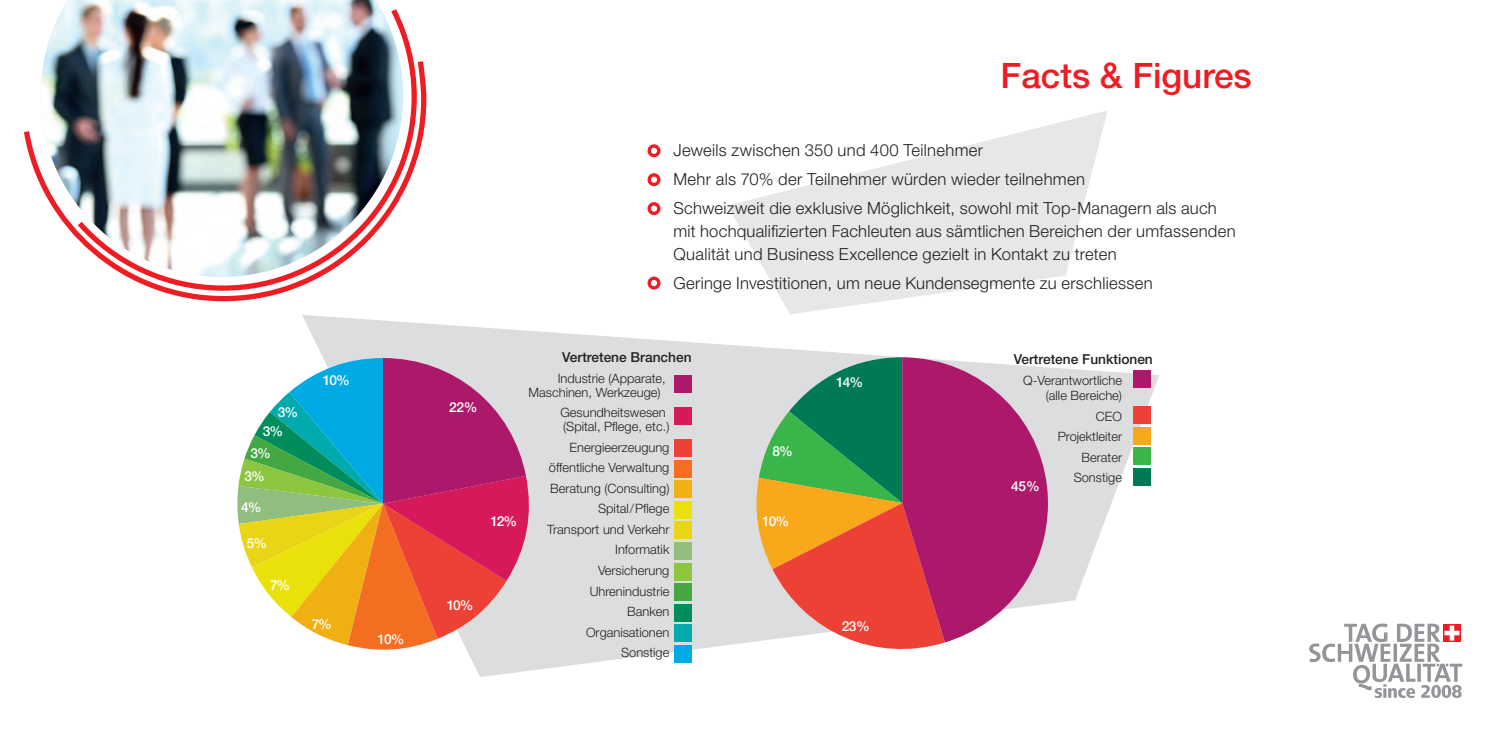
<style>
.page{position:relative;width:1489px;height:735px;background:#fff}
.page>*{position:absolute;margin:0;border:0;box-sizing:border-box;transform-origin:0 0}
.t1{font:500 35px "Helvetica Neue LT Std";color:#ee1d23}
.t2{font:300 16.62px/28.9px "Helvetica Neue LT Std";letter-spacing:.015em;color:#231f20}
.t3{font:500 13.65px "Helvetica Neue LT Std";letter-spacing:-.075em;color:#fff}
.t4{font:500 13.65px "Helvetica Neue LT Std";color:#231f20}
.t5{font:300 12.78px/20.5px "Helvetica Neue LT Std";color:#231f20;text-align:right}
</style>
<div class="page">
<svg style="left:24px;top:55px;width:403px;height:247px"></svg>
<svg style="left:1309px;top:623px;width:153px;height:74px"></svg>
<img style="left:41px;top:0;width:362px;height:276px">
<svg style="left:302px;top:315px;width:857px;height:361px;fill:#dcdddf"></svg>
<svg style="left:728px;top:111px;width:379px;height:203px;fill:#e6e7e9"></svg>
<div style="left:647px;top:144px;width:13px;height:13px;border:3px solid #ee1d23;border-radius:50%"></div>
<div style="left:647px;top:173px;width:13px;height:13px;border:3px solid #ee1d23;border-radius:50%"></div>
<div style="left:647px;top:202px;width:13px;height:13px;border:3px solid #ee1d23;border-radius:50%"></div>
<div style="left:647px;top:276px;width:13px;height:13px;border:3px solid #ee1d23;border-radius:50%"></div>
<div style="left:674px;top:480px;width:18px;height:17px;background:#f0af13"></div>
<div style="left:674px;top:375px;width:18px;height:17px;background:#ad196a"></div>
<div style="left:674px;top:407px;width:18px;height:17px;background:#d7195c"></div>
<div style="left:674px;top:439px;width:18px;height:17px;background:#ee4135"></div>
<div style="left:674px;top:460px;width:18px;height:17px;background:#f36e21"></div>
<div style="left:674px;top:644px;width:18px;height:18px;background:#00abe5"></div>
<div style="left:674px;top:501px;width:18px;height:17px;background:#eae10a"></div>
<div style="left:674px;top:521px;width:18px;height:17px;background:#e9d416"></div>
<div style="left:674px;top:542px;width:18px;height:17px;background:#90be7e"></div>
<div style="left:674px;top:562px;width:18px;height:17px;background:#8bc63e"></div>
<div style="left:674px;top:583px;width:18px;height:17px;background:#43a842"></div>
<div style="left:674px;top:603px;width:18px;height:18px;background:#008c5b"></div>
<div style="left:674px;top:624px;width:18px;height:17px;background:#00aaad"></div>
<svg style="left:237px;top:358px;width:296px;height:294px;background:#b88d7b"></svg>
<svg style="left:753px;top:357px;width:294px;height:306px;background:#b47378"></svg>
<div style="left:1133px;top:468px;width:17px;height:17px;background:#007955"></div>
<div style="left:1133px;top:370px;width:17px;height:17px;background:#ad196a"></div>
<div style="left:1133px;top:406px;width:17px;height:17px;background:#ee4135"></div>
<div style="left:1133px;top:427px;width:17px;height:17px;background:#f9a71b"></div>
<div style="left:1133px;top:447px;width:17px;height:17px;background:#3ab54a"></div>
<h1 class="t1" style="left:1000px;top:55px;width:252px">Facts &amp; Figures</h1>
<p class="t2" style="left:673px;top:136px;width:545px">Jeweils zwischen 350 und 400 Teilnehmer<br>Mehr als 70% der Teilnehmer würden wieder teilnehmen<br>Schweizweit die exklusive Möglichkeit, sowohl mit Top-Managern als auch</p>
<p class="t2" style="left:673px;top:219px;width:563px;line-height:22.8px">mit hochqualifizierten Fachleuten aus sämtlichen Bereichen der umfassenden<br>Qualität und Business Excellence gezielt in Kontakt zu treten</p>
<p class="t2" style="left:673px;top:268px;width:481px">Geringe Investitionen, um neue Kundensegmente zu erschliessen</p>
<p class="t3" style="left:323px;top:371px;width:28px">10%</p>
<p class="t3" style="left:278px;top:403px;width:22px">3%</p>
<p class="t3" style="left:449px;top:399px;width:30px">22%</p>
<p class="t3" style="left:263px;top:422px;width:22px">3%</p>
<p class="t3" style="left:250px;top:444px;width:22px">3%</p>
<p class="t3" style="left:244px;top:468px;width:22px">3%</p>
<p class="t3" style="left:241px;top:498px;width:22px">4%</p>
<p class="t3" style="left:247px;top:535px;width:22px">5%</p>
<p class="t3" style="left:270px;top:576px;width:22px">7%</p>
<p class="t3" style="left:312px;top:615px;width:22px">7%</p>
<p class="t3" style="left:377px;top:630px;width:28px">10%</p>
<p class="t3" style="left:446px;top:596px;width:28px">10%</p>
<p class="t3" style="left:490px;top:513px;width:28px">12%</p>
<p class="t4" style="left:562px;top:349px;width:131px">Vertretene Branchen</p>
<p class="t5" style="left:528px;top:371px;width:139px;line-height:13.7px;text-align:left;text-indent:29px">Industrie (Apparate,<br>Maschinen, Werkzeuge)</p>
<p class="t5" style="left:560px;top:405px;width:110px;line-height:13.7px;text-align:left">Gesundheitswesen (Spital, Pflege, etc.)</p>
<p class="t5" style="left:547px;top:436px;width:124px">Energieerzeugung öffentliche Verwaltung<br>Beratung (Consulting)<br>Spital / Pflege<br>Transport und Verkehr<br>Informatik<br>Versicherung<br>Uhrenindustrie<br>Banken<br>Organisationen<br>Sonstige</p>
<p class="t3" style="left:772px;top:442px;width:22px">8%</p>
<p class="t3" style="left:762px;top:513px;width:28px">10%</p>
<p class="t3" style="left:836px;top:374px;width:28px">14%</p>
<p class="t3" style="left:841px;top:618px;width:30px">23%</p>
<p class="t4" style="left:1013px;top:351px;width:140px">Vertretene Funktionen</p>
<p class="t5" style="left:1023px;top:372px;width:100px;line-height:15.4px">Q-Verantwortliche (alle Bereiche)</p>
<p class="t5" style="left:1057px;top:405px;width:66px">CEO<br>Projektleiter<br>Berater<br>Sonstige</p>
<p class="t3" style="left:1011px;top:478px;width:30px">45%</p>
</div>
